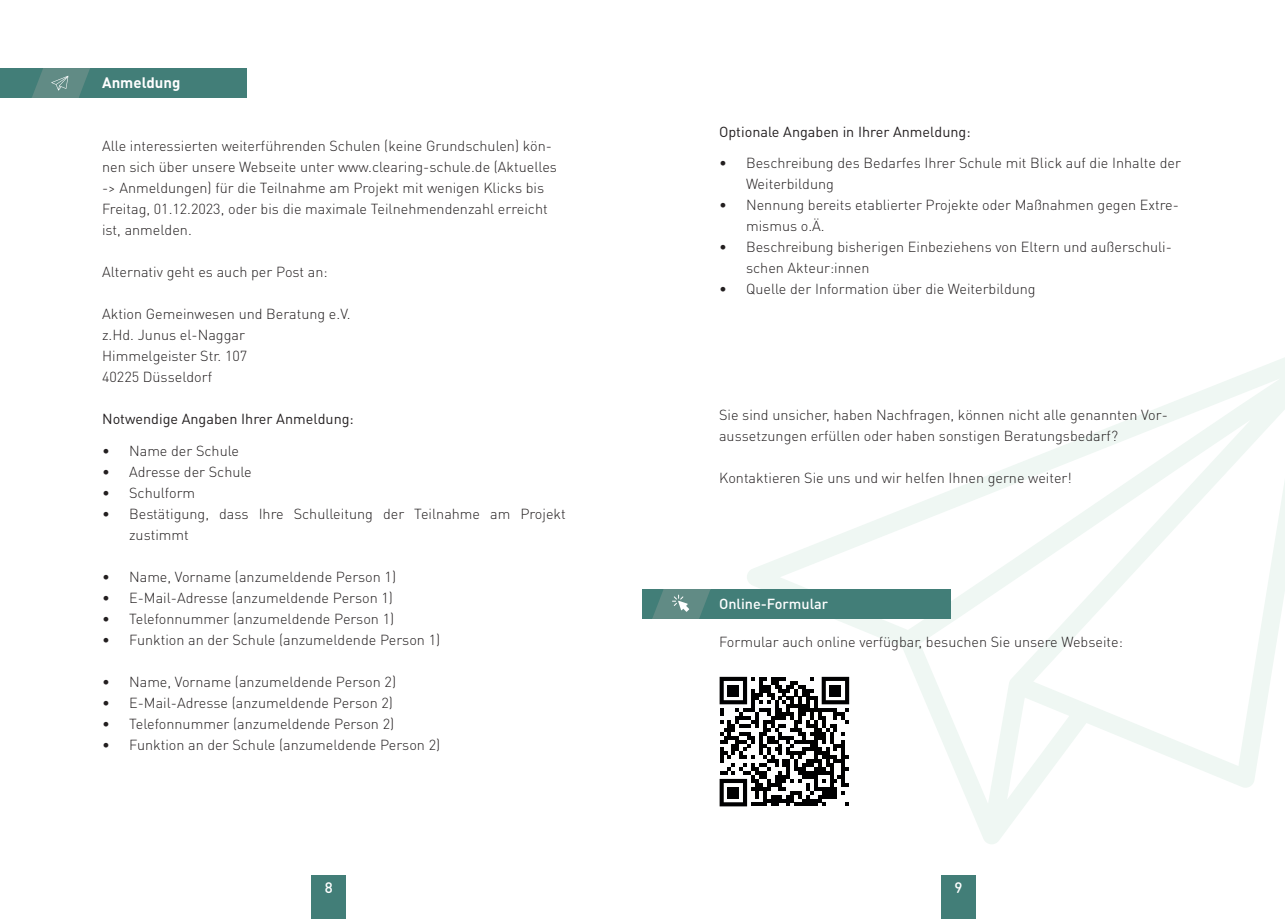
<style>
.page{position:relative;width:1285px;height:919px;background:#fff}
.page>*{position:absolute;margin:0;border:0;box-sizing:border-box;transform-origin:0 0}
.t1{font:700 15px "DIN Pro";color:#fff}
.t2{font:500 15px "DIN Round Pro";color:#fff}
.t3{font:300 14.4px/21px "DIN Pro";color:#231f20}
.t4{font:14.4px "DIN Pro";color:#231f20}
.t5{font:500 14.4px "DIN Pro";color:#fff}
</style>
<div class="page">
<div style="left:0;top:68px;width:247px;height:30px;background:#427e78"></div>
<div style="left:311px;top:875px;width:34px;height:43px;background:#427e78"></div>
<div style="left:941px;top:875px;width:34px;height:43px;background:#427e78"></div>
<svg style="left:32px;top:68px;width:58px;height:30px"></svg>
<svg style="left:746px;top:358px;width:538px;height:486px"></svg>
<div style="left:642px;top:589px;width:308px;height:30px;background:#427e78"></div>
<svg style="left:652px;top:538px;width:197px;height:268px"></svg>
<div style="left:727px;top:684px;width:12px;height:12px;background:#000001"></div>
<div style="left:829px;top:684px;width:12px;height:12px;background:#000001"></div>
<div style="left:727px;top:786px;width:12px;height:12px;background:#000001"></div>
<p class="t1" style="left:102px;top:72px;width:80px">Anmeldung</p>
<p class="t3" style="left:102px;top:135px;width:456px">Alle interessierten weiterführenden Schulen (keine Grundschulen) kön&shy;nen sich über unsere Webseite unter www.clearing-schule.de (Aktuelles -&gt; Anmeldungen) für die Teilnahme am Projekt mit wenigen Klicks bis Freitag, 01.12.2023, oder bis die maximale Teilnehmendenzahl erreicht ist, anmelden.</p>
<p class="t3" style="left:102px;top:261px;width:227px">Alternativ geht es auch per Post an:</p>
<p class="t3" style="left:102px;top:303px;width:250px">Aktion Gemeinwesen und Beratung e.V. z.Hd. Junus el-Naggar<br>Himmelgeister Str. 107<br>40225 Düsseldorf</p>
<p class="t4" style="left:102px;top:409px;width:253px">Notwendige Angaben Ihrer Anmeldung:</p>
<p class="t3" style="left:102px;top:439px;width:138px">• Name der Schule</p>
<p class="t3" style="left:102px;top:460px;width:151px">• Adresse der Schule</p>
<p class="t3" style="left:102px;top:481px;width:95px">• Schulform</p>
<p class="t3" style="left:129px;top:502px;width:438px;text-indent:-27px">• Bestätigung, dass Ihre Schulleitung der Teilnahme am Projekt zustimmt</p>
<p class="t3" style="left:102px;top:565px;width:295px">• Name, Vorname (anzumeldende Person 1)</p>
<p class="t3" style="left:102px;top:586px;width:292px">• E-Mail-Adresse (anzumeldende Person 1)</p>
<p class="t3" style="left:102px;top:607px;width:293px">• Telefonnummer (anzumeldende Person 1)</p>
<p class="t3" style="left:102px;top:628px;width:339px">• Funktion an der Schule (anzumeldende Person 1)</p>
<p class="t3" style="left:102px;top:670px;width:295px">• Name, Vorname (anzumeldende Person 2)</p>
<p class="t3" style="left:102px;top:691px;width:292px">• E-Mail-Adresse (anzumeldende Person 2)</p>
<p class="t3" style="left:102px;top:712px;width:293px">• Telefonnummer (anzumeldende Person 2)</p>
<p class="t3" style="left:102px;top:733px;width:339px">• Funktion an der Schule (anzumeldende Person 2)</p>
<p class="t4" style="left:719px;top:121px;width:253px">Optionale Angaben in Ihrer Anmeldung:</p>
<p class="t3" style="left:746px;top:152px;width:436px;text-indent:-27px">• Beschreibung des Bedarfes Ihrer Schule mit Blick auf die Inhalte der<br>Weiterbildung</p>
<p class="t3" style="left:746px;top:194px;width:434px;text-indent:-27px">• Nennung bereits etablierter Projekte oder Maßnahmen gegen Extre&shy;mismus o.Ä.</p>
<p class="t3" style="left:746px;top:236px;width:427px;text-indent:-27px">• Beschreibung bisherigen Einbeziehens von Eltern und außerschuli&shy;schen Akteur:innen</p>
<p class="t3" style="left:719px;top:278px;width:318px">• Quelle der Information über die Weiterbildung</p>
<p class="t3" style="left:719px;top:404px;width:450px">Sie sind unsicher, haben Nachfragen, können nicht alle genannten Vor&shy;aussetzungen erfüllen oder haben sonstigen Beratungsbedarf?</p>
<p class="t3" style="left:719px;top:467px;width:354px">Kontaktieren Sie uns und wir helfen Ihnen gerne weiter!</p>
<p class="t5" style="left:719px;top:594px;width:111px">Online-Formular</p>
<p class="t3" style="left:719px;top:630px;width:405px">Formular auch online verfügbar, besuchen Sie unsere Webseite:</p>
<p class="t2" style="left:324px;top:877px;width:9px">8</p>
<p class="t2" style="left:954px;top:877px;width:9px">9</p>
</div>
